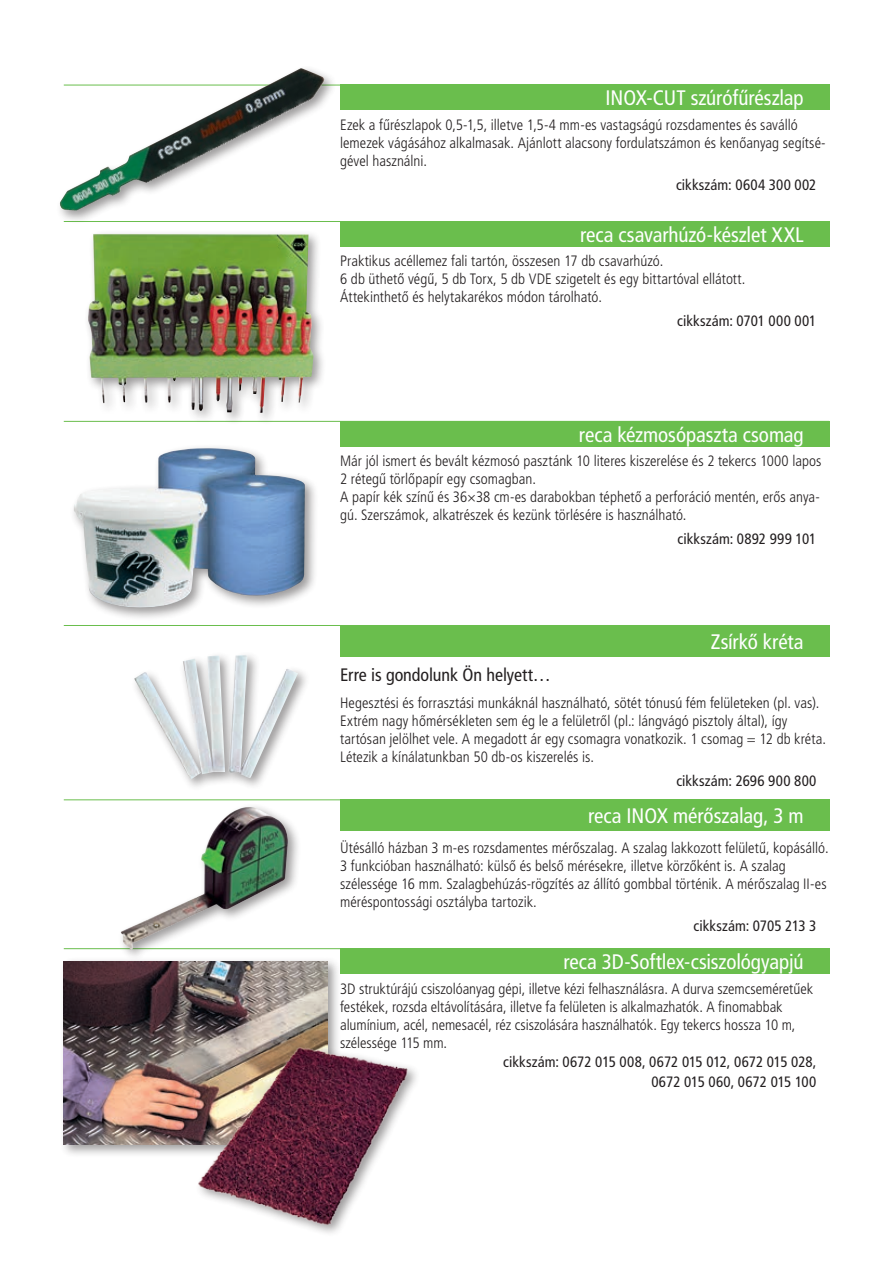
<style>
.page{position:relative;width:893px;height:1263px;background:#fff}
.page>*{position:absolute;margin:0;border:0;box-sizing:border-box;transform-origin:0 0}
.t1{font:condensed 21px "Frutiger LT Pro";letter-spacing:-.005em;color:#fff}
.t2{font:condensed 18px "Frutiger LT Pro";letter-spacing:-.005em;color:#231f20}
.t3{font:300 condensed 15px/18px "Frutiger LT Pro";color:#231f20}
.t4{font:condensed 15px/19.5px "Frutiger LT Pro";color:#231f20;text-align:right}
</style>
<div class="page">
<div style="left:69px;top:443px;width:250px;height:178px;background:#231f20;opacity:.45"></div>
<img style="left:73px;top:448px;width:232px;height:164px">
<div style="left:59px;top:956px;width:282px;height:202px;background:#231f20;opacity:.45"></div>
<img style="left:64px;top:961px;width:263px;height:183px">
<hr style="left:64px;top:799px;width:763px;height:1px;background:#6abe4d">
<hr style="left:64px;top:625px;width:763px;height:1px;background:#6abe4d">
<div style="left:340px;top:799px;width:489px;height:32px;background:#6abe4d"></div>
<div style="left:340px;top:625px;width:489px;height:32px;background:#6abe4d"></div>
<hr style="left:64px;top:85px;width:765px;height:1px;background:#6abe4d">
<hr style="left:64px;top:221px;width:765px;height:1px;background:#6abe4d">
<hr style="left:64px;top:421px;width:765px;height:1px;background:#6abe4d">
<div style="left:84px;top:229px;width:243px;height:197px;background:#231f20;opacity:.45"></div>
<img style="left:88px;top:300px;width:211px;height:113px">
<div style="left:340px;top:85px;width:489px;height:25px;background:#6abe4d"></div>
<div style="left:340px;top:221px;width:489px;height:26px;background:#6abe4d"></div>
<div style="left:340px;top:421px;width:489px;height:25px;background:#6abe4d"></div>
<hr style="left:64px;top:948px;width:765px;height:1px;background:#6abe4d">
<div style="left:195px;top:1043px;width:225px;height:193px;background:#231f20;opacity:.45"></div>
<img style="left:198px;top:1045px;width:212px;height:180px">
<div style="left:340px;top:948px;width:489px;height:26px;background:#6abe4d"></div>
<div style="left:117px;top:803px;width:185px;height:159px;background:#231f20;opacity:.45"></div>
<img style="left:121px;top:807px;width:167px;height:142px">
<div style="left:130px;top:651px;width:181px;height:141px;background:#231f20;opacity:.45"></div>
<img style="left:134px;top:655px;width:164px;height:125px">
<div style="left:56px;top:64px;width:282px;height:160px;background:#231f20;opacity:.45"></div>
<img style="left:60px;top:79px;width:244px;height:132px">
<h1 class="t1" style="left:606px;top:86px;width:200px">INOX-CUT szúrófűrészlap</h1>
<p class="t3" style="left:340px;top:116px;width:487px">Ezek a fűrészlapok 0,5-1,5, illetve 1,5-4 mm-es vastagságú rozsdamentes és saválló lemezek vágásához alkalmasak. Ajánlott alacsony fordulatszámon és kenőanyag segítsé&shy;gével használni.</p>
<p class="t4" style="left:676px;top:175px;width:142px">cikkszám: 0604 300 002</p>
<h1 class="t1" style="left:580px;top:222px;width:225px">reca csavarhúzó-készlet XXL</h1>
<p class="t3" style="left:340px;top:252px;width:407px">Praktikus acéllemez fali tartón, összesen 17 db csavarhúzó.<br>6 db üthető végű, 5 db Torx, 5 db VDE szigetelt és egy bittartóval ellátott.<br>Áttekinthető és helytakarékos módon tárolható.</p>
<p class="t4" style="left:677px;top:312px;width:141px">cikkszám: 0701 000 001</p>
<h1 class="t1" style="left:579px;top:422px;width:226px">reca kézmosópaszta csomag</h1>
<p class="t3" style="left:340px;top:452px;width:483px">Már jól ismert és bevált kézmosó pasztánk 10 literes kiszerelése és 2 tekercs 1000 lapos 2 rétegű törlőpapír egy csomagban.<br>A papír kék színű és 36×38 cm-es darabokban téphető a perforáció mentén, erős anya&shy;gú. Szerszámok, alkatrészek és kezünk törlésére is használható.</p>
<p class="t4" style="left:678px;top:529px;width:140px">cikkszám: 0892 999 101</p>
<h1 class="t1" style="left:711px;top:629px;width:94px">Zsírkő kréta</h1>
<p class="t2" style="left:340px;top:664px;width:212px">Erre is gondolunk Ön helyett…</p>
<p class="t3" style="left:340px;top:694px;width:487px">Hegesztési és forrasztási munkáknál használható, sötét tónusú fém felületeken (pl. vas).<br>Extrém nagy hőmérsékleten sem ég le a felületről (pl.: lángvágó pisztoly által), így tartósan jelölhet vele. A megadott ár egy csomagra vonatkozik. 1 csomag = 12 db kréta.<br>Létezik a kínálatunkban 50 db-os kiszerelés is.</p>
<p class="t4" style="left:676px;top:771px;width:142px">cikkszám: 2696 900 800</p>
<h1 class="t1" style="left:588px;top:804px;width:217px">reca INOX mérőszalag, 3 m</h1>
<p class="t3" style="left:340px;top:839px;width:490px">Ütésálló házban 3 m-es rozsdamentes mérőszalag. A szalag lakkozott felületű, kopásálló.<br>3 funkcióban használható: külső és belső mérésekre, illetve körzőként is. A szalag szélessége 16 mm. Szalagbehúzás-rögzítés az állító gombbal történik. A mérőszalag II-es méréspontossági osztályba tartozik.</p>
<p class="t4" style="left:694px;top:916px;width:124px">cikkszám: 0705 213 3</p>
<h1 class="t1" style="left:563px;top:949px;width:242px">reca 3D-Softlex-csiszológyapjú</h1>
<p class="t3" style="left:340px;top:979px;width:474px">3D struktúrájú csiszolóanyag gépi, illetve kézi felhasználásra. A durva szemcseméretűek festékek, rozsda eltávolítására, illetve fa felületen is alkalmazhatók. A finomabbak alumínium, acél, nemesacél, réz csiszolására használhatók. Egy tekercs hossza 10 m, szélessége 115 mm.</p>
<p class="t4" style="left:503px;top:1052px;width:315px">cikkszám: 0672 015 008, 0672 015 012, 0672 015 028,<br>0672 015 060, 0672 015 100</p>
</div>
